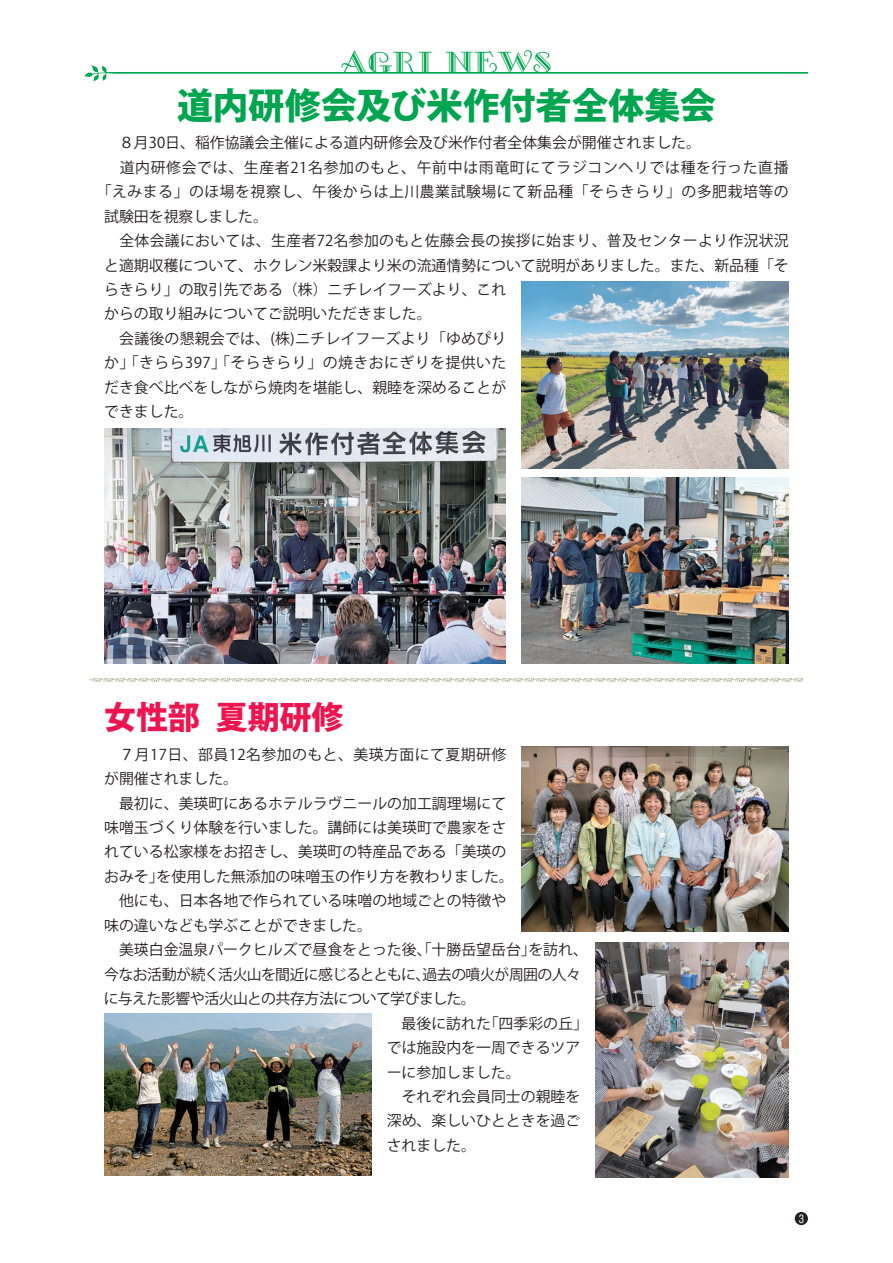
<style>
.page{position:relative;width:893px;height:1263px;background:#fff}
.page>*{position:absolute;margin:0;border:0;box-sizing:border-box;transform-origin:0 0}
.t1{font:800 36.15px "Koz Go Pro";color:#00a54f}
.本文なし{font:800 31.95px "Koz Go Pro";color:#ed1450}
.t2{font:26.55px "Galleria Plain";color:#00a54f}
.アグリ_本文{font:14.85px/24.5px "Koz Go Pro";color:#231f20}
.アグリ_本文-2{font:14.85px/24.5px "Koz Go Pro";letter-spacing:-.03em;color:#231f20}
.アグリ_本文-3{font:14.85px "Koz Go Pro";letter-spacing:.045em;color:#231f20}
.アグリ_本文-4{font:14.85px "Koz Go Pro";letter-spacing:.035em;color:#231f20}
.アグリ_本文-5{font:14.85px/24.5px "Koz Go Pro";letter-spacing:.03em;color:#231f20}
.t3{font:11.7px "MO Kei Style A B";color:#65844c}
.t4{font:10.65px "Gothic MB101 Pro";color:#fff}
</style>
<div class="page">
<img style="left:104px;top:1014px;width:268px;height:161px">
<img style="left:521px;top:746px;width:268px;height:185px">
<img style="left:595px;top:942px;width:194px;height:235px">
<img style="left:521px;top:282px;width:268px;height:186px">
<img style="left:521px;top:477px;width:268px;height:186px">
<img style="left:104px;top:429px;width:402px;height:234px">
<hr style="left:114px;top:72px;width:694px;height:2px;background:#00a54f">
<svg style="left:85px;top:65px;width:29px;height:16px"></svg>
<div style="left:795px;top:1212px;width:13px;height:13px;background:#231f20;border-radius:50%"></div>
<h3 class="t2" style="left:341px;top:48px;width:212px">AGRI NEWS</h3>
<p class="t1" style="left:177px;top:83px;width:540px">道内研修会及び米作付者全体集会</p>
<p class="アグリ_本文" style="left:104px;top:131px;width:598px">　８月30日、稲作協議会主催による道内研修会及び米作付者全体集会が開催されました。</p>
<p class="アグリ_本文-3" style="left:104px;top:158px;width:686px">　道内研修会では、生産者21名参加のもと、午前中は雨竜町にてラジコンヘリでは種を行った直播</p>
<p class="アグリ_本文-4" style="left:97px;top:182px;width:693px">「えみまる」のほ場を視察し、午後からは上川農業試験場にて新品種「そらきらり」の多肥栽培等の</p>
<p class="アグリ_本文" style="left:104px;top:204px;width:165px">試験田を視察しました。</p>
<p class="アグリ_本文" style="left:104px;top:229px;width:686px">　全体会議においては、生産者72名参加のもと佐藤会長の挨拶に始まり、普及センターより作況状況と適期収穫について、ホクレン米穀課より米の流通情勢について説明がありました。また、新品種「そらきらり」の取引先である（株）ニチレイフーズより、これ<br>からの取り組みについてご説明いただきました。</p>
<p class="アグリ_本文" style="left:104px;top:327px;width:404px;text-align:justify">　会議後の懇親会では、(株)ニチレイフーズより「ゆめぴりか」「きらら397」「そらきらり」の焼きおにぎりを提供いただき食べ比べをしながら焼肉を堪能し、親睦を深めることができました。</p>
<p class="t3" style="left:90px;top:671px;width:715px">•••••••••••••••••••••••••••••••••••••••••••••••••••••••••••••</p>
<p class="本文なし" style="left:104px;top:697px;width:241px">女性部夏期研修</p>
<p class="アグリ_本文-5" style="left:104px;top:742px;width:404px">　７月17日、部員12名参加のもと、美瑛方面にて夏期研修が開催されました。</p>
<p class="アグリ_本文" style="left:104px;top:791px;width:411px">　最初に、美瑛町にあるホテルラヴニールの加工調理場にて味噌玉づくり体験を行いました。講師には美瑛町で農家をされている松家様をお招きし、美瑛町の特産品である「美瑛のおみそ」を使用した無添加の味噌玉の作り方を教わりました。</p>
<p class="アグリ_本文" style="left:104px;top:889px;width:404px">　他にも、日本各地で作られている味噌の地域ごとの特徴や味の違いなども学ぶことができました。</p>
<p class="アグリ_本文-2" style="left:104px;top:938px;width:486px">　美瑛白金温泉パークヒルズで昼食をとった後、「十勝岳望岳台」を訪れ、今なお活動が続く活火山を間近に感じるとともに、過去の噴火が周囲の人々に与えた影響や活火山との共存方法について学びました。</p>
<p class="アグリ_本文" style="left:387px;top:1011px;width:203px">　最後に訪れた「四季彩の丘」では施設内を一周できるツアーに参加しました。</p>
<p class="アグリ_本文" style="left:387px;top:1085px;width:195px;text-align:justify">　それぞれ会員同士の親睦を深め、楽しいひとときを過ごされました。</p>
<p class="t4" style="left:799px;top:1210px;width:7px">3</p>
</div>
